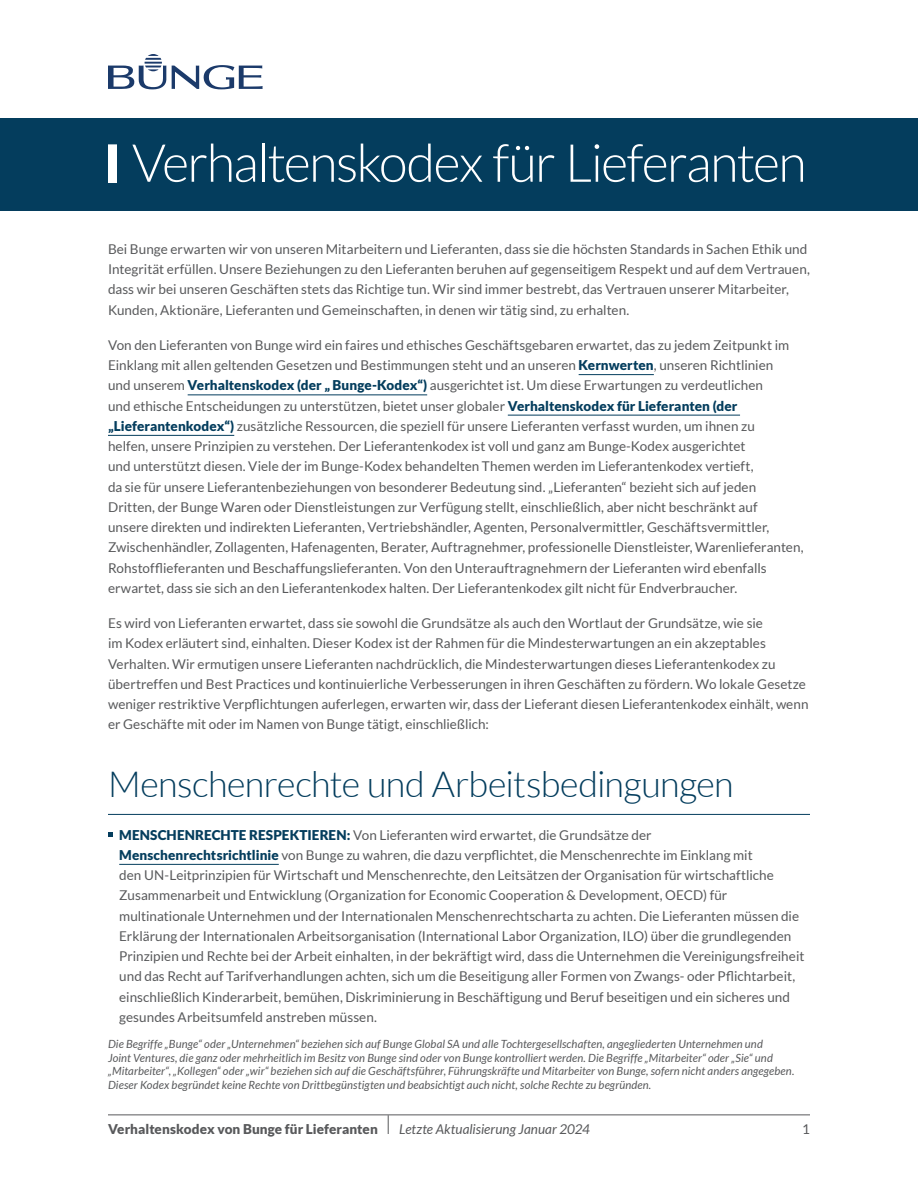
<style>
.page{position:relative;width:918px;height:1188px;background:#fff}
.page>*{position:absolute;margin:0;border:0;box-sizing:border-box;transform-origin:0 0}
.t1{font:300 52.5px "Lato";letter-spacing:-.03em;color:#fff}
.t2{font:300 36px "Lato";letter-spacing:-.02em;color:#043d5d}
.t3{font:13.5px/20.2px "Lato";color:#58595b}
.t4{font:900 13.5px "Lato";letter-spacing:.005em;color:#58595b}
.t5{font:italic 13.5px "Lato";color:#58595b}
.t6{font:italic 11.25px/13.5px "Lato";letter-spacing:.01em;color:#58595b}
.s1{font-weight:900;color:#043d5d}
</style>
<div class="page">
<hr style="left:108px;top:1115px;width:702px;height:1px;background:#58595b">
<svg style="left:388px;top:1115px;width:1px;height:19px"></svg>
<hr style="left:579px;top:374px;width:75px;height:1px;background:#043d5d">
<hr style="left:188px;top:395px;width:239px;height:1px;background:#043d5d">
<hr style="left:508px;top:415px;width:232px;height:1px;background:#043d5d">
<hr style="left:108px;top:435px;width:126px;height:1px;background:#043d5d">
<hr style="left:108px;top:814px;width:702px;height:1px;background:#043d5d">
<hr style="left:119px;top:864px;width:160px;height:1px;background:#043d5d">
<svg style="left:108px;top:832px;width:4px;height:5px"></svg>
<svg style="left:172px;top:65px;width:91px;height:24px"></svg>
<svg style="left:108px;top:54px;width:58px;height:35px"></svg>
<div style="left:0;top:118px;width:918px;height:94px;background:#043d5d"></div>
<div style="left:108px;top:144px;width:9px;height:39px;background:#fff"></div>
<h1 class="t1" style="left:132px;top:135px;width:676px">Verhaltenskodex für Lieferanten</h1>
<p class="t3" style="left:108px;top:239px;width:703px">Bei Bunge erwarten wir von unseren Mitarbeitern und Lieferanten, dass sie die höchsten Standards in Sachen Ethik und Integrität erfüllen. Unsere Beziehungen zu den Lieferanten beruhen auf gegenseitigem Respekt und auf dem Vertrauen, dass wir bei unseren Geschäften stets das Richtige tun. Wir sind immer bestrebt, das Vertrauen unserer Mitarbeiter, Kunden, Aktionäre, Lieferanten und Gemeinschaften, in denen wir tätig sind, zu erhalten.</p>
<p class="t3" style="left:108px;top:335px;width:697px">Von den Lieferanten von Bunge wird ein faires und ethisches Geschäftsgebaren erwartet, das zu jedem Zeitpunkt im Einklang mit allen geltenden Gesetzen und Bestimmungen steht und an unseren <span class="s1">Kernwerten</span>, unseren Richtlinien<br>und unserem <span class="s1">Verhaltenskodex (der „ Bunge-Kodex“)</span> ausgerichtet ist. Um diese Erwartungen zu verdeutlichen<br>und ethische Entscheidungen zu unterstützen, bietet unser globaler <span class="s1">Verhaltenskodex für Lieferanten (der „Lieferantenkodex“)</span> zusätzliche Ressourcen, die speziell für unsere Lieferanten verfasst wurden, um ihnen zu<br>helfen, unsere Prinzipien zu verstehen. Der Lieferantenkodex ist voll und ganz am Bunge-Kodex ausgerichtet<br>und unterstützt diesen. Viele der im Bunge-Kodex behandelten Themen werden im Lieferantenkodex vertieft,<br>da sie für unsere Lieferantenbeziehungen von besonderer Bedeutung sind. „Lieferanten“ bezieht sich auf jeden Dritten, der Bunge Waren oder Dienstleistungen zur Verfügung stellt, einschließlich, aber nicht beschränkt auf<br>unsere direkten und indirekten Lieferanten, Vertriebshändler, Agenten, Personalvermittler, Geschäftsvermittler, Zwischenhändler, Zollagenten, Hafenagenten, Berater, Auftragnehmer, professionelle Dienstleister, Warenlieferanten, Rohstofflieferanten und Beschaffungslieferanten. Von den Unterauftragnehmern der Lieferanten wird ebenfalls erwartet, dass sie sich an den Lieferantenkodex halten. Der Lieferantenkodex gilt nicht für Endverbraucher.</p>
<p class="t3" style="left:108px;top:613px;width:702px">Es wird von Lieferanten erwartet, dass sie sowohl die Grundsätze als auch den Wortlaut der Grundsätze, wie sie<br>im Kodex erläutert sind, einhalten. Dieser Kodex ist der Rahmen für die Mindesterwartungen an ein akzeptables Verhalten. Wir ermutigen unsere Lieferanten nachdrücklich, die Mindesterwartungen dieses Lieferantenkodex zu übertreffen und Best Practices und kontinuierliche Verbesserungen in ihren Geschäften zu fördern. Wo lokale Gesetze weniger restriktive Verpflichtungen auferlegen, erwarten wir, dass der Lieferant diesen Lieferantenkodex einhält, wenn er Geschäfte mit oder im Namen von Bunge tätigt, einschließlich:</p>
<h2 class="t2" style="left:108px;top:765px;width:627px">Menschenrechte und Arbeitsbedingungen</h2>
<p class="t3" style="left:119px;top:825px;width:687px"><span class="s1">MENSCHENRECHTE RESPEKTIEREN:</span> Von Lieferanten wird erwartet, die Grundsätze der <span class="s1">Menschenrechtsrichtlinie</span> von Bunge zu wahren, die dazu verpflichtet, die Menschenrechte im Einklang mit<br>den UN-Leitprinzipien für Wirtschaft und Menschenrechte, den Leitsätzen der Organisation für wirtschaftliche Zusammenarbeit und Entwicklung (Organization for Economic Cooperation &amp; Development, OECD) für multinationale Unternehmen und der Internationalen Menschenrechtscharta zu achten. Die Lieferanten müssen die Erklärung der Internationalen Arbeitsorganisation (International Labor Organization, ILO) über die grundlegenden Prinzipien und Rechte bei der Arbeit einhalten, in der bekräftigt wird, dass die Unternehmen die Vereinigungsfreiheit und das Recht auf Tarifverhandlungen achten, sich um die Beseitigung aller Formen von Zwangs- oder Pflichtarbeit, einschließlich Kinderarbeit, bemühen, Diskriminierung in Beschäftigung und Beruf beseitigen und ein sicheres und gesundes Arbeitsumfeld anstreben müssen.</p>
<p class="t6" style="left:108px;top:1038px;width:688px">Die Begriffe „Bunge“ oder „Unternehmen“ beziehen sich auf Bunge Global SA und alle Tochtergesellschaften, angegliederten Unternehmen und<br>Joint Ventures, die ganz oder mehrheitlich im Besitz von Bunge sind oder von Bunge kontrolliert werden. Die Begriffe „Mitarbeiter“ oder „Sie“ und „Mitarbeiter“, „Kollegen“ oder „wir“ beziehen sich auf die Geschäftsführer, Führungskräfte und Mitarbeiter von Bunge, sofern nicht anders angegeben.<br>Dieser Kodex begründet keine Rechte von Drittbegünstigten und beabsichtigt auch nicht, solche Rechte zu begründen.</p>
<p class="t4" style="left:108px;top:1121px;width:271px">Verhaltenskodex von Bunge für Lieferanten</p>
<p class="t5" style="left:399px;top:1122px;width:193px">Letzte Aktualisierung Januar 2024</p>
<p class="t3" style="left:802px;top:1119px;width:9px">1</p>
</div>
